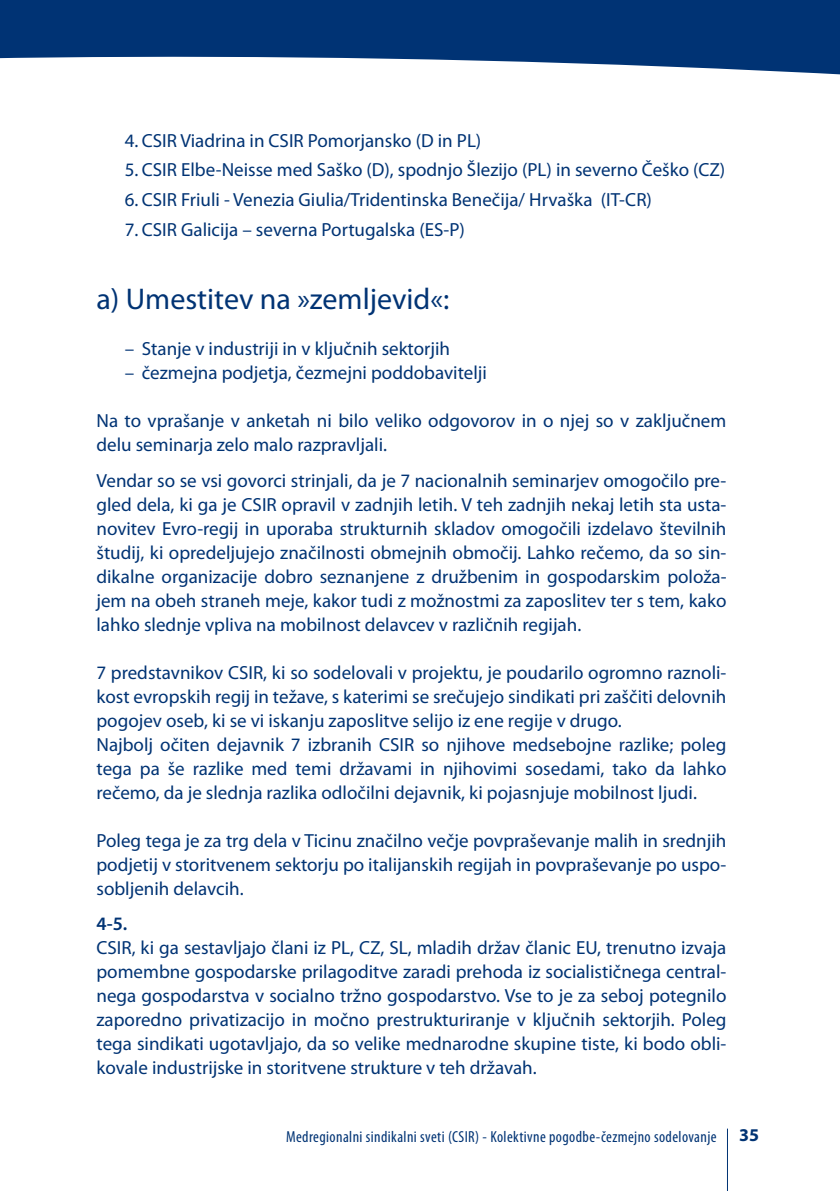
<style>
.page{position:relative;width:840px;height:1191px;background:#fff}
.page>*{position:absolute;margin:0;border:0;box-sizing:border-box;transform-origin:0 0}
.t1{font:30px "Myriad Pro";color:#003374}
.t2{font:19px/24px "Myriad Pro";color:#003374;text-align:justify}
.t3{font:600 19px "Myriad Pro";color:#003374}
.t4{font:700 18px "Myriad Pro";color:#003374}
.t5{font:condensed 16px "Myriad Pro";letter-spacing:.025em;color:#003374}
</style>
<div class="page">
<hr style="left:726px;top:1128px;width:1px;height:63px;background:#003374">
<svg style="left:0;top:0;width:839px;height:75px;fill:#003374"></svg>
<p class="t2" style="left:125px;top:128px;width:358px">4. CSIR Viadrina in CSIR Pomorjansko (D in PL)</p>
<p class="t2" style="left:125px;top:158px;width:601px">5. CSIR Elbe-Neisse med Saško (D), spodnjo Šlezijo (PL) in severno Češko (CZ)</p>
<p class="t2" style="left:125px;top:187px;width:528px">6. CSIR Friuli - Venezia Giulia/Tridentinska Benečija/ Hrvaška (IT-CR)</p>
<p class="t2" style="left:125px;top:217px;width:341px">7. CSIR Galicija – severna Portugalska (ES-P)</p>
<h1 class="t1" style="left:96px;top:280px;width:354px">a) Umestitev na »zemljevid«:</h1>
<p class="t2" style="left:125px;top:337px;width:326px">– Stanje v industriji in v ključnih sektorjih</p>
<p class="t2" style="left:125px;top:361px;width:363px">– čezmejna podjetja, čezmejni poddobavitelji</p>
<p class="t2" style="left:96px;top:409px;width:631px">Na to vprašanje v anketah ni bilo veliko odgovorov in o njej so v zaključnem delu seminarja zelo malo razpravljali.</p>
<p class="t2" style="left:96px;top:468px;width:631px">Vendar so se vsi govorci strinjali, da je 7 nacionalnih seminarjev omogočilo pre&shy;gled dela, ki ga je CSIR opravil v zadnjih letih. V teh zadnjih nekaj letih sta usta&shy;novitev Evro-regij in uporaba strukturnih skladov omogočili izdelavo številnih študij, ki opredeljujejo značilnosti obmejnih območij. Lahko rečemo, da so sin&shy;dikalne organizacije dobro seznanjene z družbenim in gospodarskim položa&shy;jem na obeh straneh meje, kakor tudi z možnostmi za zaposlitev ter s tem, kako lahko slednje vpliva na mobilnost delavcev v različnih regijah.</p>
<p class="t2" style="left:96px;top:660px;width:631px;text-align:left">7 predstavnikov CSIR, ki so sodelovali v projektu, je poudarilo ogromno raznoli&shy;kost evropskih regij in težave, s katerimi se srečujejo sindikati pri zaščiti delovnih pogojev oseb, ki se vi iskanju zaposlitve selijo iz ene regije v drugo.<br>Najbolj očiten dejavnik 7 izbranih CSIR so njihove medsebojne razlike; poleg tega pa še razlike med temi državami in njihovimi sosedami, tako da lahko rečemo, da je slednja razlika odločilni dejavnik, ki pojasnjuje mobilnost ljudi.</p>
<p class="t2" style="left:96px;top:828px;width:631px">Poleg tega je za trg dela v Ticinu značilno večje povpraševanje malih in srednjih podjetij v storitvenem sektorju po italijanskih regijah in povpraševanje po uspo&shy;sobljenih delavcih.</p>
<p class="t3" style="left:96px;top:911px;width:32px">4-5.</p>
<p class="t2" style="left:96px;top:935px;width:631px">CSIR, ki ga sestavljajo člani iz PL, CZ, SL, mladih držav članic EU, trenutno izvaja pomembne gospodarske prilagoditve zaradi prehoda iz socialističnega central&shy;nega gospodarstva v socialno tržno gospodarstvo. Vse to je za seboj potegnilo zaporedno privatizacijo in močno prestrukturiranje v ključnih sektorjih. Poleg tega sindikati ugotavljajo, da so velike mednarodne skupine tiste, ki bodo obli&shy;kovale industrijske in storitvene strukture v teh državah.</p>
<p class="t5" style="left:286px;top:1126px;width:432px">Medregionalni sindikalni sveti (CSIR) - Kolektivne pogodbe-čezmejno sodelovanje</p>
<p class="t4" style="left:738px;top:1123px;width:21px">35</p>
</div>
